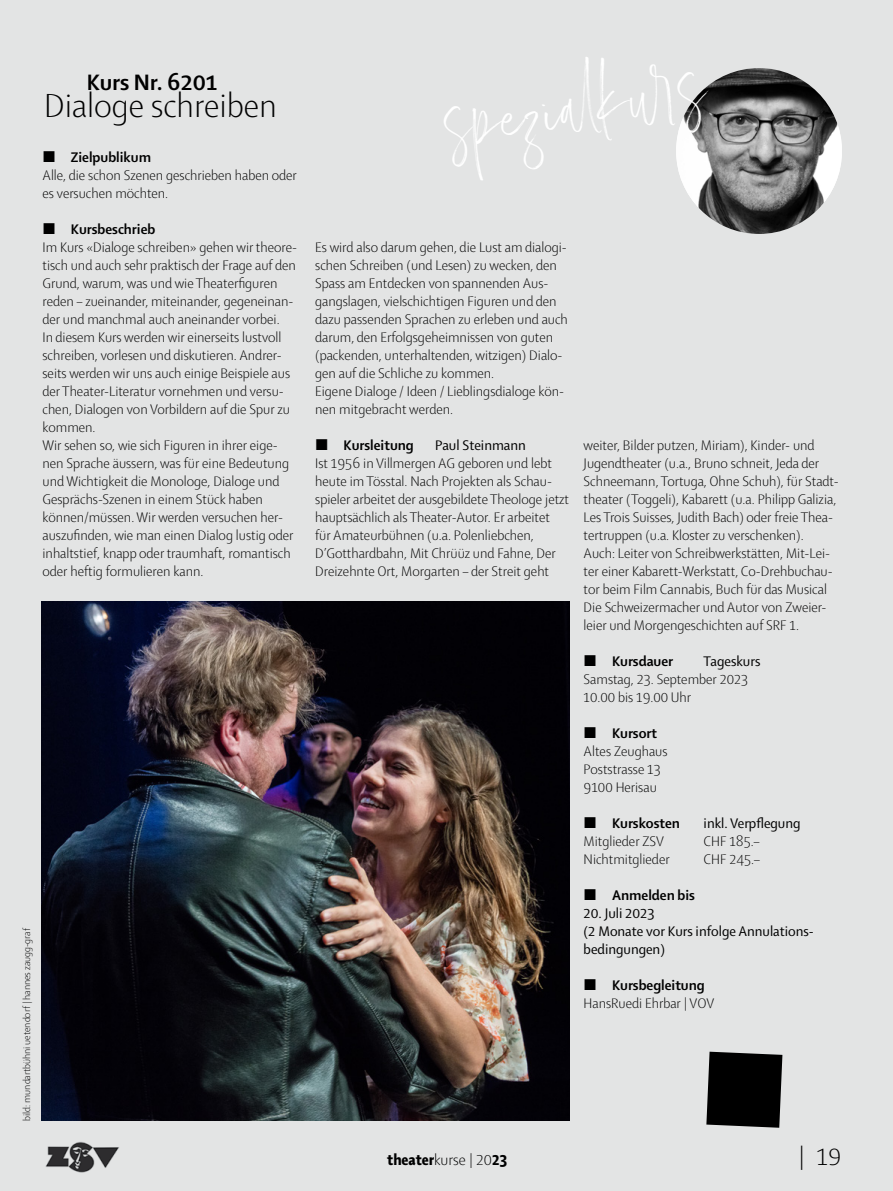
<style>
.page{position:relative;width:893px;height:1191px;background:#fff}
.page>*{position:absolute;margin:0;border:0;box-sizing:border-box;transform-origin:0 0}
.t1{font:40.5px "Carlinet";color:#fff}
.t2{font:300 36px "Shaker 2";color:#000}
.t3{font:300 27px "Shaker 2";color:#000}
.Ausschreibungstext{font:700 24px "Shaker 2";color:#000}
.t4{font:800 condensed 16.5px "Shaker 2";color:#000}
.Ausschreibungstext-2{font:300 15px/18px "Shaker 2";color:#000}
.Ausschreibungstext-3{font:15px/18px "Shaker 2";color:#000}
.Ausschreibungstext-4{font:700 15px "Shaker 2";color:#000}
.Ausschreibungstext-5{font:300 10.5px "Shaker 2";color:#000}
.s1{font-weight:300;font-stretch:normal}
</style>
<div class="page">
<div style="left:1px;top:0;width:892px;height:1191px;background:#e3e4e4"></div>
<img style="left:45px;top:1142px;width:74px;height:30px">
<img style="left:41px;top:602px;width:529px;height:518px">
<img style="left:676px;top:68px;width:166px;height:166px;border-radius:83px">
<svg style="left:706px;top:1051px;width:76px;height:76px;background:#121212"></svg>
<p class="Ausschreibungstext" style="left:87px;top:66px;width:132px">Kurs Nr. 6201</p>
<p class="t2" style="left:44px;top:82px;width:234px">Dialoge schreiben</p>
<p class="Ausschreibungstext-4" style="left:71px;top:147px;width:82px">Zielpublikum</p>
<p class="Ausschreibungstext-2" style="left:43px;top:165px;width:256px">Alle, die schon Szenen geschrieben haben oder es versuchen möchten.</p>
<p class="Ausschreibungstext-4" style="left:71px;top:219px;width:86px">Kursbeschrieb</p>
<p class="Ausschreibungstext-2" style="left:43px;top:237px;width:256px">Im Kurs «Dialoge schreiben» gehen wir theore&shy;tisch und auch sehr praktisch der Frage auf den Grund, warum, was und wie Theaterfiguren reden – zueinander, miteinander, gegeneinan&shy;der und manchmal auch aneinander vorbei.</p>
<p class="Ausschreibungstext-2" style="left:43px;top:327px;width:249px">In diesem Kurs werden wir einerseits lustvoll schreiben, vorlesen und diskutieren. Andrer&shy;seits werden wir uns auch einige Beispiele aus der Theater-Literatur vornehmen und versu&shy;chen, Dialogen von Vorbildern auf die Spur zu kommen.</p>
<p class="Ausschreibungstext-2" style="left:43px;top:435px;width:252px">Wir sehen so, wie sich Figuren in ihrer eige&shy;nen Sprache äussern, was für eine Bedeutung und Wichtigkeit die Monologe, Dialoge und Gesprächs-Szenen in einem Stück haben können/müssen. Wir werden versuchen her&shy;auszufinden, wie man einen Dialog lustig oder inhaltstief, knapp oder traumhaft, romantisch oder heftig formulieren kann.</p>
<p class="Ausschreibungstext-5" style="left:20px;top:1120px;width:194px;rotate:-90deg">bild: mundartbühni uetendorf | hannes zaugg-graf</p>
<p class="t1" style="left:444px;top:111px;width:265px;rotate:-9deg">spezial kur s</p>
<p class="Ausschreibungstext-2" style="left:315px;top:237px;width:254px">Es wird also darum gehen, die Lust am dialogi&shy;schen Schreiben (und Lesen) zu wecken, den Spass am Entdecken von spannenden Aus&shy;gangslagen, vielschichtigen Figuren und den dazu passenden Sprachen zu erleben und auch darum, den Erfolgsgeheimnissen von guten (packenden, unterhaltenden, witzigen) Dialo&shy;gen auf die Schliche zu kommen.</p>
<p class="Ausschreibungstext-2" style="left:315px;top:381px;width:250px">Eigene Dialoge / Ideen / Lieblingsdialoge kön&shy;nen mitgebracht werden.</p>
<p class="Ausschreibungstext-4" style="left:344px;top:435px;width:72px">Kursleitung</p>
<p class="Ausschreibungstext-3" style="left:435px;top:435px;width:92px">Paul Steinmann</p>
<p class="Ausschreibungstext-2" style="left:315px;top:453px;width:255px">Ist 1956 in Villmergen AG geboren und lebt heute im Tösstal. Nach Projekten als Schau&shy;spieler arbeitet der ausgebildete Theologe jetzt hauptsächlich als Theater-Autor. Er arbeitet für Amateurbühnen (u.a. Polenliebchen, D’Gotthardbahn, Mit Chrüüz und Fahne, Der Dreizehnte Ort, Morgarten – der Streit geht</p>
<p class="Ausschreibungstext-2" style="left:584px;top:435px;width:257px">weiter, Bilder putzen, Miriam), Kinder- und Jugendtheater (u.a., Bruno schneit, Jeda der Schneemann, Tortuga, Ohne Schuh), für Stadt&shy;theater (Toggeli), Kabarett (u.a. Philipp Galizia, Les Trois Suisses, Judith Bach) oder freie Thea&shy;tertruppen (u.a. Kloster zu verschenken).</p>
<p class="Ausschreibungstext-2" style="left:584px;top:543px;width:251px">Auch: Leiter von Schreibwerkstätten, Mit-Lei&shy;ter einer Kabarett-Werkstatt, Co-Drehbuchau&shy;tor beim Film Cannabis, Buch für das Musical Die Schweizermacher und Autor von Zweier&shy;leier und Morgengeschichten auf SRF 1.</p>
<p class="Ausschreibungstext-4" style="left:612px;top:651px;width:63px">Kursdauer</p>
<p class="Ausschreibungstext-3" style="left:704px;top:651px;width:58px">Tageskurs</p>
<p class="Ausschreibungstext-2" style="left:584px;top:669px;width:166px">Samstag, 23. September 2023</p>
<p class="Ausschreibungstext-2" style="left:584px;top:687px;width:109px">10.00 bis 19.00 Uhr</p>
<p class="Ausschreibungstext-4" style="left:612px;top:723px;width:47px">Kursort</p>
<p class="Ausschreibungstext-2" style="left:584px;top:741px;width:85px">Altes Zeughaus</p>
<p class="Ausschreibungstext-2" style="left:584px;top:759px;width:79px">Poststrasse 13</p>
<p class="Ausschreibungstext-2" style="left:584px;top:777px;width:75px">9100 Herisau</p>
<p class="Ausschreibungstext-4" style="left:612px;top:813px;width:70px">Kurskosten</p>
<p class="Ausschreibungstext-3" style="left:704px;top:813px;width:98px">inkl. Verpflegung</p>
<p class="Ausschreibungstext-2" style="left:584px;top:831px;width:82px">Mitglieder ZSV</p>
<p class="Ausschreibungstext-2" style="left:704px;top:831px;width:57px">CHF 185.–</p>
<p class="Ausschreibungstext-2" style="left:584px;top:849px;width:87px">Nichtmitglieder</p>
<p class="Ausschreibungstext-2" style="left:704px;top:849px;width:58px">CHF 245.–</p>
<p class="Ausschreibungstext-4" style="left:612px;top:885px;width:84px">Anmelden bis</p>
<p class="Ausschreibungstext-3" style="left:584px;top:903px;width:73px">20. Juli 2023</p>
<p class="Ausschreibungstext-3" style="left:584px;top:921px;width:232px">(2 Monate vor Kurs infolge Annulations&shy;bedingungen)</p>
<p class="Ausschreibungstext-4" style="left:612px;top:975px;width:94px">Kursbegleitung</p>
<p class="Ausschreibungstext-2" style="left:584px;top:993px;width:132px">HansRuedi Ehrbar | VOV</p>
<p class="t4" style="left:387px;top:1148px;width:121px">theater<span class="s1">kurse | 20</span>23</p>
<h3 class="t3" style="left:798px;top:1139px;width:45px">| 19</h3>
</div>
